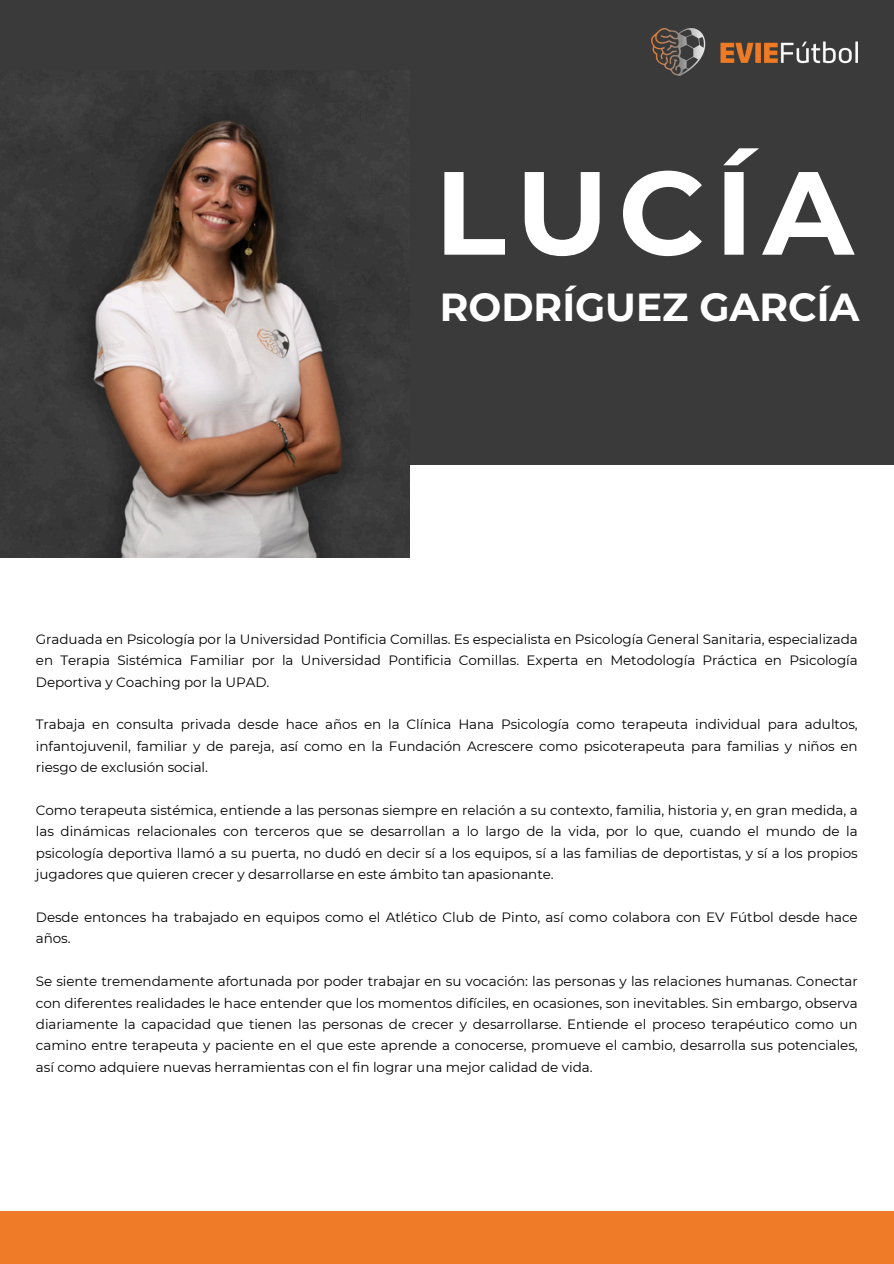
<style>
.page{position:relative;width:894px;height:1264px;background:#fff}
.page>*{position:absolute;margin:0;border:0;box-sizing:border-box;transform-origin:0 0}
.t1{font:700 118.05px "Montserrat";letter-spacing:.08em;color:#fff}
.t2{font:700 39px "Montserrat";color:#fff}
.t3{font:13.5px/21.5px "Montserrat";letter-spacing:-.005em;color:#000;text-align:justify}
</style>
<div class="page">
<div style="left:0;top:0;width:893px;height:464px;background:#3a3a3a"></div>
<img style="left:0;top:71px;width:410px;height:486px">
<div style="left:0;top:1211px;width:893px;height:52px;background:#ef7a27"></div>
<img style="left:651px;top:28px;width:206px;height:48px">
<p class="t1" style="left:434px;top:140px;width:420px">LUCÍA</p>
<h1 class="t2" style="left:439px;top:283px;width:421px">RODRÍGUEZ GARCÍA</h1>
<h2 class="t3" style="left:36px;top:628px;width:823px">Graduada en Psicología por la Universidad Pontificia Comillas. Es especialista en Psicología General Sanitaria, especializada en Terapia Sistémica Familiar por la Universidad Pontificia Comillas. Experta en Metodología Práctica en Psicología Deportiva y Coaching por la UPAD.</h2>
<p class="t3" style="left:36px;top:714px;width:823px">Trabaja en consulta privada desde hace años en la Clínica Hana Psicología como terapeuta individual para adultos, infantojuvenil, familiar y de pareja, así como en la Fundación Acrescere como psicoterapeuta para familias y niños en riesgo de exclusión social.</p>
<p class="t3" style="left:36px;top:799px;width:823px">Como terapeuta sistémica, entiende a las personas siempre en relación a su contexto, familia, historia y, en gran medida, a las dinámicas relacionales con terceros que se desarrollan a lo largo de la vida, por lo que, cuando el mundo de la psicología deportiva llamó a su puerta, no dudó en decir sí a los equipos, sí a las familias de deportistas, y sí a los propios jugadores que quieren crecer y desarrollarse en este ámbito tan apasionante.</p>
<p class="t3" style="left:36px;top:906px;width:823px">Desde entonces ha trabajado en equipos como el Atlético Club de Pinto, así como colabora con EV Fútbol desde hace años.</p>
<p class="t3" style="left:36px;top:970px;width:823px">Se siente tremendamente afortunada por poder trabajar en su vocación: las personas y las relaciones humanas. Conectar con diferentes realidades le hace entender que los momentos difíciles, en ocasiones, son inevitables. Sin embargo, observa diariamente la capacidad que tienen las personas de crecer y desarrollarse. Entiende el proceso terapéutico como un camino entre terapeuta y paciente en el que este aprende a conocerse, promueve el cambio, desarrolla sus potenciales, así como adquiere nuevas herramientas con el fin lograr una mejor calidad de vida.</p>
</div>
